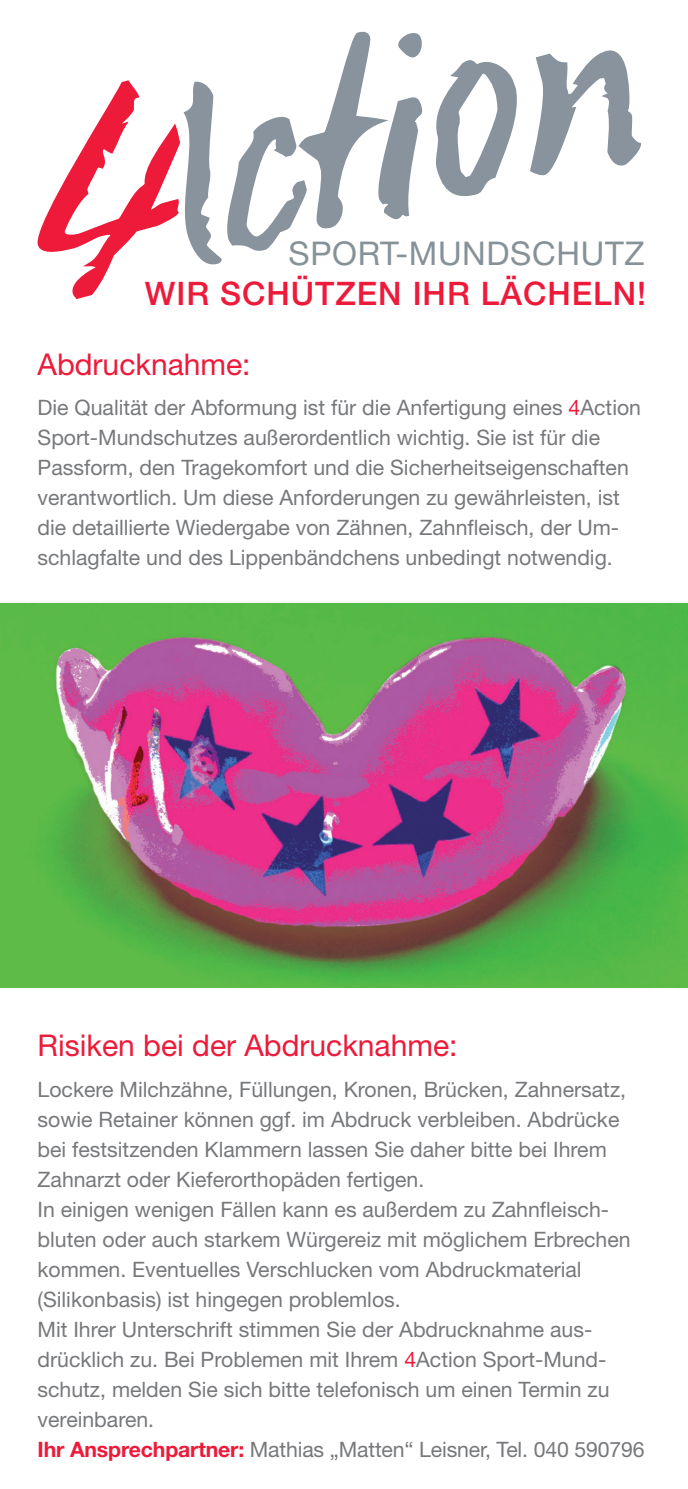
<style>
.page{position:relative;width:688px;height:1489px;background:#fff}
.page>*{position:absolute;margin:0;border:0;box-sizing:border-box;transform-origin:0 0}
.t1{font:32.75px "Helvetica Neue LT";letter-spacing:.02em;color:#869198}
.t2{font:500 32.5px "Helvetica Neue LT";letter-spacing:.03em;color:#ed1a3a}
.t3{font:30px "Helvetica Neue LT";color:#ed1a3a}
.t4{font:21.25px/30px "Helvetica Neue LT";color:#76787b}
.s1{color:#ed1a3a}
.s2{font-weight:700;color:#ed1a3a}
</style>
<div class="page">
<svg style="left:530px;top:50px;width:110px;height:126px"></svg>
<svg style="left:305px;top:32px;width:212px;height:197px"></svg>
<svg style="left:371px;top:76px;width:52px;height:147px"></svg>
<svg style="left:38px;top:80px;width:267px;height:219px"></svg>
<img style="left:0;top:603px;width:687px;height:384px">
<h1 class="t1" style="left:288px;top:233px;width:357px">SPORT-MUNDSCHUTZ</h1>
<h2 class="t2" style="left:145px;top:274px;width:502px">WIR SCHÜTZEN IHR LÄCHELN!</h2>
<h3 class="t3" style="left:38px;top:346px;width:214px">Abdrucknahme:</h3>
<p class="t4" style="left:38px;top:392px;width:604px">Die Qualität der Abformung ist für die Anfertigung eines <span class="s1">4</span>Action Sport-Mundschutzes außerordentlich wichtig. Sie ist für die Passform, den Tragekomfort und die Sicherheitseigenschaften verantwortlich. Um diese Anforderungen zu gewährleisten, ist die detaillierte Wiedergabe von Zähnen, Zahnfleisch, der Um&shy;schlagfalte und des Lippenbändchens unbedingt notwendig.</p>
<h3 class="t3" style="left:38px;top:1027px;width:421px">Risiken bei der Abdrucknahme:</h3>
<p class="t4" style="left:38px;top:1073px;width:608px">Lockere Milchzähne, Füllungen, Kronen, Brücken, Zahnersatz, sowie Retainer können ggf. im Abdruck verbleiben. Abdrücke bei festsitzenden Klammern lassen Sie daher bitte bei Ihrem Zahnarzt oder Kieferorthopäden fertigen.<br>In einigen wenigen Fällen kann es außerdem zu Zahnfleisch&shy;bluten oder auch starkem Würgereiz mit möglichem Erbrechen kommen. Eventuelles Verschlucken vom Abdruckmaterial (Silikonbasis) ist hingegen problemlos.<br>Mit Ihrer Unterschrift stimmen Sie der Abdrucknahme aus&shy;drücklich zu. Bei Problemen mit Ihrem <span class="s1">4</span>Action Sport-Mund&shy;schutz, melden Sie sich bitte telefonisch um einen Termin zu vereinbaren.<br><span class="s2">Ihr Ansprechpartner:</span> Mathias „Matten“ Leisner, Tel. 040 590796</p>
</div>
